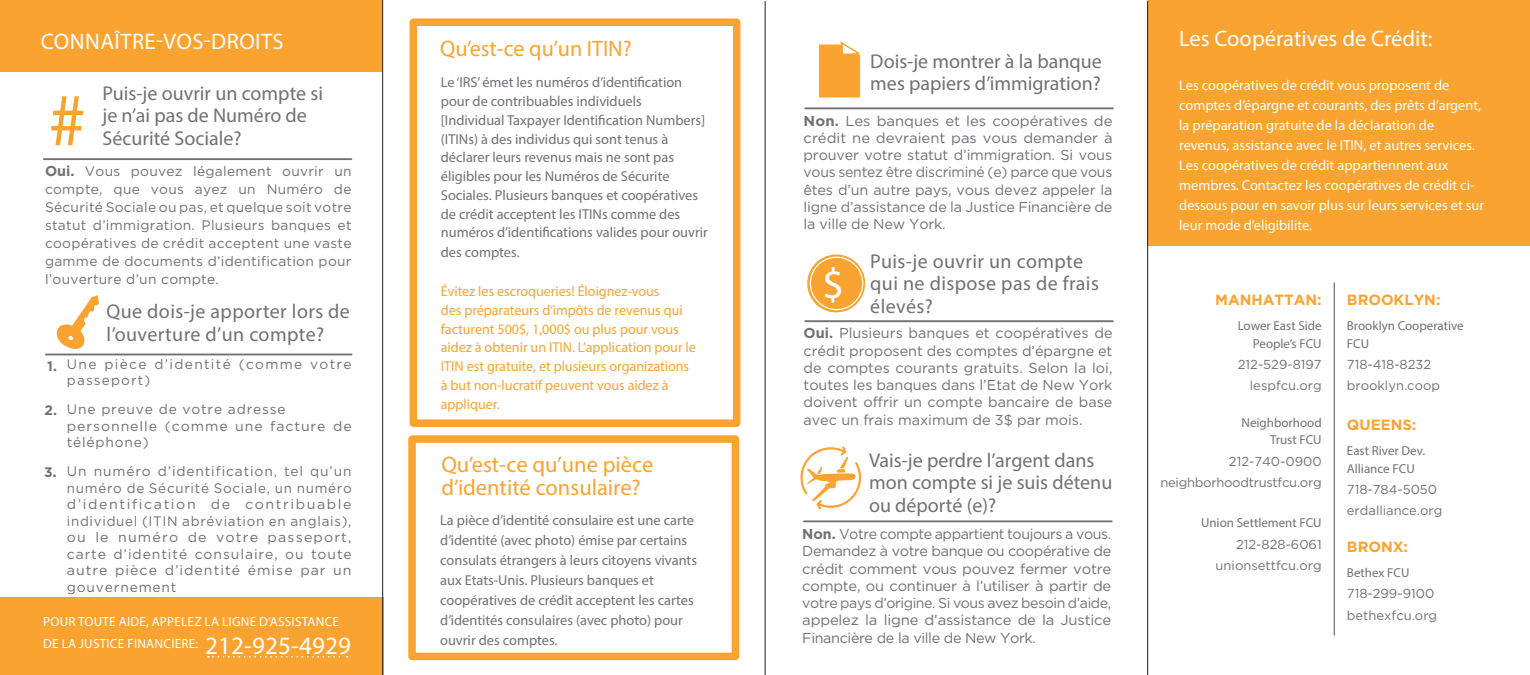
<style>
.page{position:relative;width:1530px;height:675px;background:#fff}
.page>*{position:absolute;margin:0;border:0;box-sizing:border-box;transform-origin:0 0}
.t1{font:75.25px "Myriad Pro";color:#faa331}
.t2{font:43.38px "Myriad Pro";color:#fff}
.t3{font:25px "Myriad Pro";letter-spacing:.01em;color:#fff}
.t4{font:22.5px/22.5px "Myriad Pro";color:#faa331}
.t5{font:22.5px "Myriad Pro";color:#fff}
.t6{font:22.5px "Myriad Pro";letter-spacing:.02em;color:#fff}
.t7{font:20px/22.5px "Myriad Pro";color:#707174}
.t8{font:20px/22.5px "Myriad Pro";letter-spacing:.02em;color:#707174}
.t9{font:700 14.88px "Gotham";color:#faa331}
.t10{font:14.38px/17.2px "Gotham";letter-spacing:-.01em;color:#707174;text-align:justify}
.t11{font:14.38px/18.9px "Myriad Pro";color:#707174}
.t12{font:14.38px/20px "Myriad Pro";color:#fff}
.t13{font:14.38px/18.8px "Myriad Pro";color:#faa331}
.t14{font:13.75px/16.5px "Gotham";letter-spacing:.065em;color:#707174;text-align:justify}
.t15{font:13.75px/16.5px "Gotham";letter-spacing:.095em;color:#707174}
.t16{font:700 13.75px "Gotham";color:#707174}
.t17{font:13.12px/21.2px "Myriad Pro";letter-spacing:.02em;color:#fff}
.t18{font:13px "Gotham";color:#707174}
.t19{font:13px/17.5px "Myriad Pro";color:#707174;text-align:right}
.t20{font:13px "Gotham";letter-spacing:-.02em;color:#707174}
.s1{font-weight:700;font-size:14.38px}
.s2{font-size:15px}
.s3{font-weight:700}
</style>
<div class="page">
<div style="left:0;top:598px;width:384px;height:77px;background:#faa331"></div>
<hr style="left:46px;top:354px;width:306px;height:1px;background:#707174">
<svg style="left:56px;top:295px;width:43px;height:54px"></svg>
<svg style="left:800px;top:446px;width:62px;height:64px"></svg>
<hr style="left:804px;top:520px;width:308px;height:2px;background:#707174">
<svg style="left:807px;top:254px;width:59px;height:59px"></svg>
<div style="left:810px;top:257px;width:53px;height:53px;border:1px solid #fff;border-radius:50%"></div>
<hr style="left:805px;top:320px;width:308px;height:2px;background:#707174">
<div style="left:0;top:0;width:382px;height:72px;background:#faa331"></div>
<div style="left:1148px;top:0;width:382px;height:245px;background:#faa331"></div>
<hr style="left:1147px;top:1px;width:1px;height:674px;background:#231f20">
<hr style="left:382px;top:0;width:1px;height:675px;background:#231f20">
<hr style="left:765px;top:1px;width:1px;height:674px;background:#231f20">
<div style="left:410px;top:19px;width:330px;height:408px;border:8px solid #faa331"></div>
<div style="left:408px;top:435px;width:331px;height:225px;border:8px solid #faa331"></div>
<hr style="left:44px;top:158px;width:307px;height:2px;background:#707174">
<hr style="left:1334px;top:283px;width:1px;height:352px;background:#707174">
<hr style="left:805px;top:107px;width:308px;height:2px;background:#707174">
<svg style="left:819px;top:41px;width:42px;height:57px"></svg>
<svg style="left:208px;top:656px;width:140px;height:2px"></svg>
<p class="t6" style="left:41px;top:27px;width:244px">CONNAÎTRE-VOS-DROITS</p>
<p class="t7" style="left:103px;top:81px;width:222px">Puis-je ouvrir un compte si je n’ai pas de Numéro de</p>
<h1 class="t1" style="left:49px;top:74px;width:39px">#</h1>
<p class="t7" style="left:103px;top:126px;width:141px">Sécurité Sociale?</p>
<p class="t14" style="left:45px;top:161px;width:308px;line-height:18.1px"><span class="s1">Oui.</span> Vous pouvez légalement ouvrir un compte, que vous ayez un Numéro de Sécurité Sociale ou pas, et quelque soit votre statut d’immigration. Plusieurs banques et coopératives de crédit acceptent une vaste gamme de documents d’identification pour l’ouverture d’un compte.</p>
<p class="t16" style="left:47px;top:358px;width:11px">1.</p>
<p class="t16" style="left:44px;top:402px;width:14px">2.</p>
<p class="t16" style="left:44px;top:464px;width:14px">3<span class="s2">.</span></p>
<p class="t8" style="left:107px;top:300px;width:245px">Que dois-je apporter lors de l’ouverture d’un compte?</p>
<p class="t15" style="left:67px;top:355px;width:286px">Une pièce d’identité (comme votre passeport)</p>
<p class="t14" style="left:67px;top:401px;width:220px">Une preuve de votre adresse</p>
<p class="t14" style="left:67px;top:417px;width:286px">personnelle (comme une facture de téléphone)</p>
<p class="t14" style="left:67px;top:463px;width:286px">Un numéro d’identification, tel qu’un numéro de Sécurité Sociale, un numéro d’identification de contribuable individuel (ITIN abréviation en anglais), ou le numéro de votre passeport, carte d’identité consulaire, ou toute autre pièce d’identité émise par un gouvernement</p>
<p class="t17" style="left:43px;top:611px;width:297px">POUR TOUTE AIDE, APPELEZ LA LIGNE D’ASSISTANCE<br>DE LA JUSTICE FINANCIERE:</p>
<p class="t3" style="left:205px;top:630px;width:147px">212-925-4929</p>
<p class="t4" style="left:440px;top:37px;width:193px">Qu’est-ce qu’un ITIN?</p>
<p class="t11" style="left:441px;top:73px;width:269px">Le ‘IRS’ émet les numéros d’identification pour de contribuables individuels [Individual Taxpayer Identification Numbers] (ITINs) à des individus qui sont tenus à déclarer leurs revenus mais ne sont pas éligibles pour les Numéros de Sécurite Sociales. Plusieurs banques et coopératives de crédit acceptent les ITINs comme des numéros d’identifications valides pour ouvrir des comptes.</p>
<p class="t13" style="left:441px;top:282px;width:257px">Évitez les escroqueries! Éloignez-vous<br>des préparateurs d’impôts de revenus qui facturent 500$, 1,000$ ou plus pour vous aidez à obtenir un ITIN. L’application pour le ITIN est gratuite, et plusieurs organizations à but non-lucratif peuvent vous aidez à appliquer.</p>
<p class="t4" style="left:441px;top:453px;width:213px">Qu’est-ce qu’une pièce d’identité consulaire?</p>
<p class="t11" style="left:440px;top:510px;width:258px;line-height:20px">La pièce d’identité consulaire est une carte d’identité (avec photo) émise par certains consulats étrangers à leurs citoyens vivants aux Etats-Unis. Plusieurs banques et coopératives de crédit acceptent les cartes d’identités consulaires (avec photo) pour ouvrir des comptes.</p>
<p class="t7" style="left:870px;top:49px;width:233px">Dois-je montrer à la banque mes papiers d’immigration?</p>
<p class="t10" style="left:804px;top:112px;width:311px"><span class="s3">Non.</span> Les banques et les coopératives de crédit ne devraient pas vous demander à prouver votre statut d’immigration. Si vous vous sentez être discriminé (e) parce que vous êtes d’un autre pays, vous devez appeler la ligne d’assistance de la Justice Financière de la ville de New York.</p>
<p class="t8" style="left:870px;top:250px;width:230px">Puis-je ouvrir un compte qui ne dispose pas de frais élevés?</p>
<p class="t10" style="left:804px;top:324px;width:311px"><span class="s3">Oui.</span> Plusieurs banques et coopératives de crédit proposent des comptes d’épargne et de comptes courants gratuits. Selon la loi, toutes les banques dans l’Etat de New York doivent offrir un compte bancaire de base avec un frais maximum de 3$ par mois.</p>
<h2 class="t2" style="left:822px;top:258px;width:24px">$</h2>
<p class="t7" style="left:869px;top:448px;width:245px">Vais-je perdre l’argent dans mon compte si je suis détenu ou déporté (e)?</p>
<p class="t10" style="left:802px;top:525px;width:310px"><span class="s3">Non.</span> Votre compte appartient toujours a vous.<br>Demandez à votre banque ou coopérative de crédit comment vous pouvez fermer votre compte, ou continuer à l’utiliser à partir de votre pays d’origine. Si vous avez besoin d’aide, appelez la ligne d’assistance de la Justice Financière de la ville de New York.</p>
<p class="t5" style="left:1179px;top:24px;width:255px">Les Coopératives de Crédit:</p>
<p class="t12" style="left:1179px;top:75px;width:306px">Les coopératives de crédit vous proposent de comptes d’épargne et courants, des prêts d’argent, la préparation gratuite de la déclaration de revenus, assistance avec le ITIN, et autres services.<br>Les coopératives de crédit appartiennent aux membres. Contactez les coopératives de crédit ci&shy;dessous pour en savoir plus sur leurs services et sur leur mode d’eligibilite.</p>
<p class="t9" style="left:1215px;top:291px;width:108px">MANHATTAN:</p>
<p class="t19" style="left:1238px;top:317px;width:85px">Lower East Side</p>
<p class="t19" style="left:1253px;top:334px;width:70px">People’s FCU</p>
<p class="t18" style="left:1238px;top:357px;width:85px">212-529-8197</p>
<p class="t18" style="left:1250px;top:378px;width:73px">lespfcu.org</p>
<p class="t19" style="left:1242px;top:414px;width:82px">Neighborhood<br>Trust FCU</p>
<p class="t18" style="left:1229px;top:454px;width:94px">212-740-0900</p>
<p class="t20" style="left:1160px;top:475px;width:163px">neighborhoodtrustfcu.org</p>
<p class="t19" style="left:1201px;top:514px;width:122px">Union Settlement FCU</p>
<p class="t18" style="left:1236px;top:537px;width:87px">212-828-6061</p>
<p class="t18" style="left:1216px;top:558px;width:108px">unionsettfcu.org</p>
<p class="t9" style="left:1347px;top:291px;width:95px">BROOKLYN:</p>
<p class="t19" style="left:1347px;top:317px;width:118px">Brooklyn Cooperative</p>
<p class="t19" style="left:1347px;top:334px;width:24px">FCU</p>
<p class="t18" style="left:1347px;top:357px;width:86px">718-418-8232</p>
<p class="t18" style="left:1347px;top:378px;width:95px">brooklyn.coop</p>
<p class="t9" style="left:1347px;top:416px;width:71px">QUEENS:</p>
<p class="t19" style="left:1347px;top:442px;width:80px">East River Dev.</p>
<p class="t19" style="left:1347px;top:459px;width:69px">Alliance FCU</p>
<p class="t18" style="left:1347px;top:482px;width:92px">718-784-5050</p>
<p class="t18" style="left:1347px;top:503px;width:97px">erdalliance.org</p>
<p class="t9" style="left:1347px;top:538px;width:63px">BRONX:</p>
<p class="t19" style="left:1347px;top:564px;width:64px">Bethex FCU</p>
<p class="t18" style="left:1347px;top:587px;width:89px">718-299-9100</p>
<p class="t18" style="left:1347px;top:608px;width:92px">bethexfcu.org</p>
</div>
